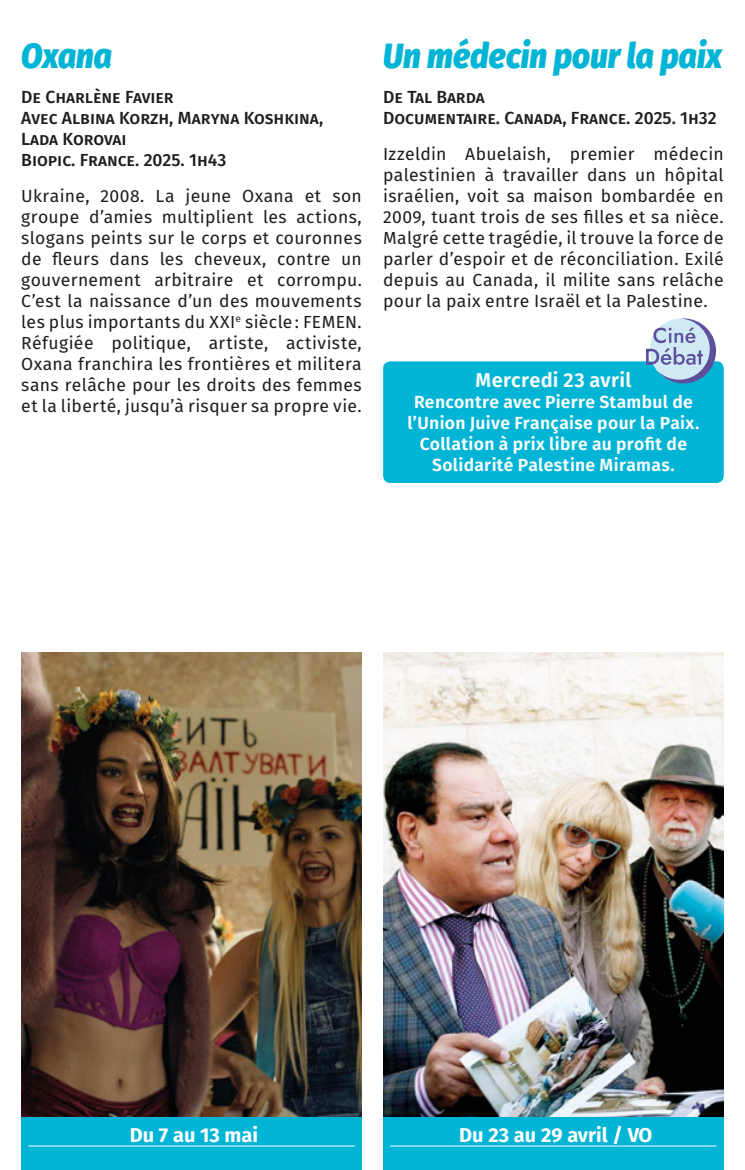
<style>
.page{position:relative;width:745px;height:1170px;background:#fff}
.page>*{position:absolute;margin:0;border:0;box-sizing:border-box;transform-origin:0 0}
._1_Titre{font:italic 800 35px "Fira Sans";color:#00b4d5;scale:.9 1}
._4_Horaires{font:700 20px "Fira Sans";color:#fff}
._7_Ciné-débat{font:600 20px "Fira Sans";letter-spacing:.015em;color:#fff}
._3_Txt_c{font:17.5px/21px "Fira Sans";letter-spacing:.02em;color:#1d1d1b;text-align:justify}
._2_Distri{font:500 17.5px/21px "Fira Sans";color:#1d1d1b}
._7_Ciné-débat-2{font:600 17.5px/21px "Fira Sans";letter-spacing:.02em;color:#fff;text-align:center}
</style>
<div class="page">
<div style="left:21px;top:1116px;width:340px;height:53px;background:#00b4d5"></div>
<hr style="left:28px;top:1145px;width:326px;height:1px;background:#fff">
<div style="left:383px;top:1116px;width:340px;height:53px;background:#00b4d5"></div>
<hr style="left:390px;top:1145px;width:326px;height:1px;background:#fff">
<div style="left:383px;top:361px;width:340px;height:122px;background:#00b4d5;border-radius:7px"></div>
<img style="left:383px;top:653px;width:340px;height:463px">
<img style="left:21px;top:653px;width:340px;height:463px">
<svg style="left:645px;top:318px;width:75px;height:66px"></svg>
<p class="_1_Titre" style="left:21px;top:24px;width:102px">Oxana</p>
<p class="_2_Distri" style="left:21px;top:86px;width:154px">De Charlène Favier</p>
<p class="_2_Distri" style="left:21px;top:107px;width:303px">Avec Albina Korzh, Maryna Koshkina,<br>Lada Korovai</p>
<p class="_2_Distri" style="left:21px;top:149px;width:206px">Biopic. France. 2025. 1h43</p>
<p class="_3_Txt_c" style="left:21px;top:184px;width:342px">Ukraine, 2008. La jeune Oxana et son groupe d’amies multiplient les actions, slogans peints sur le corps et couronnes de fleurs dans les cheveux, contre un gouvernement arbitraire et corrompu.<br>C’est la naissance d’un des mouvements les plus importants du XXI<sup>e</sup> siècle: FEMEN.<br>Réfugiée politique, artiste, activiste, Oxana franchira les frontières et militera sans relâche pour les droits des femmes et la liberté, jusqu’à risquer sa propre vie.</p>
<p class="_1_Titre" style="left:383px;top:24px;width:378px">Un médecin pour la paix</p>
<p class="_2_Distri" style="left:383px;top:86px;width:103px">De Tal Barda</p>
<p class="_2_Distri" style="left:383px;top:107px;width:335px">Documentaire. Canada, France. 2025. 1h32</p>
<p class="_3_Txt_c" style="left:383px;top:142px;width:342px">Izzeldin Abuelaish, premier médecin palestinien à travailler dans un hôpital israélien, voit sa maison bombardée en 2009, tuant trois de ses filles et sa nièce.<br>Malgré cette tragédie, il trouve la force de parler d’espoir et de réconciliation. Exilé depuis au Canada, il milite sans relâche pour la paix entre Israël et la Palestine.</p>
<p class="_7_Ciné-débat" style="left:475px;top:364px;width:157px">Mercredi 23 avril</p>
<p class="_7_Ciné-débat-2" style="left:407px;top:390px;width:293px">Rencontre avec Pierre Stambul de l’Union Juive Française pour la Paix.<br>Collation à prix libre au profit de Solidarité Palestine Miramas.</p>
<p class="_4_Horaires" style="left:130px;top:1118px;width:130px">Du 7 au 13 mai</p>
<p class="_4_Horaires" style="left:459px;top:1118px;width:195px">Du 23 au 29 avril / VO</p>
</div>
